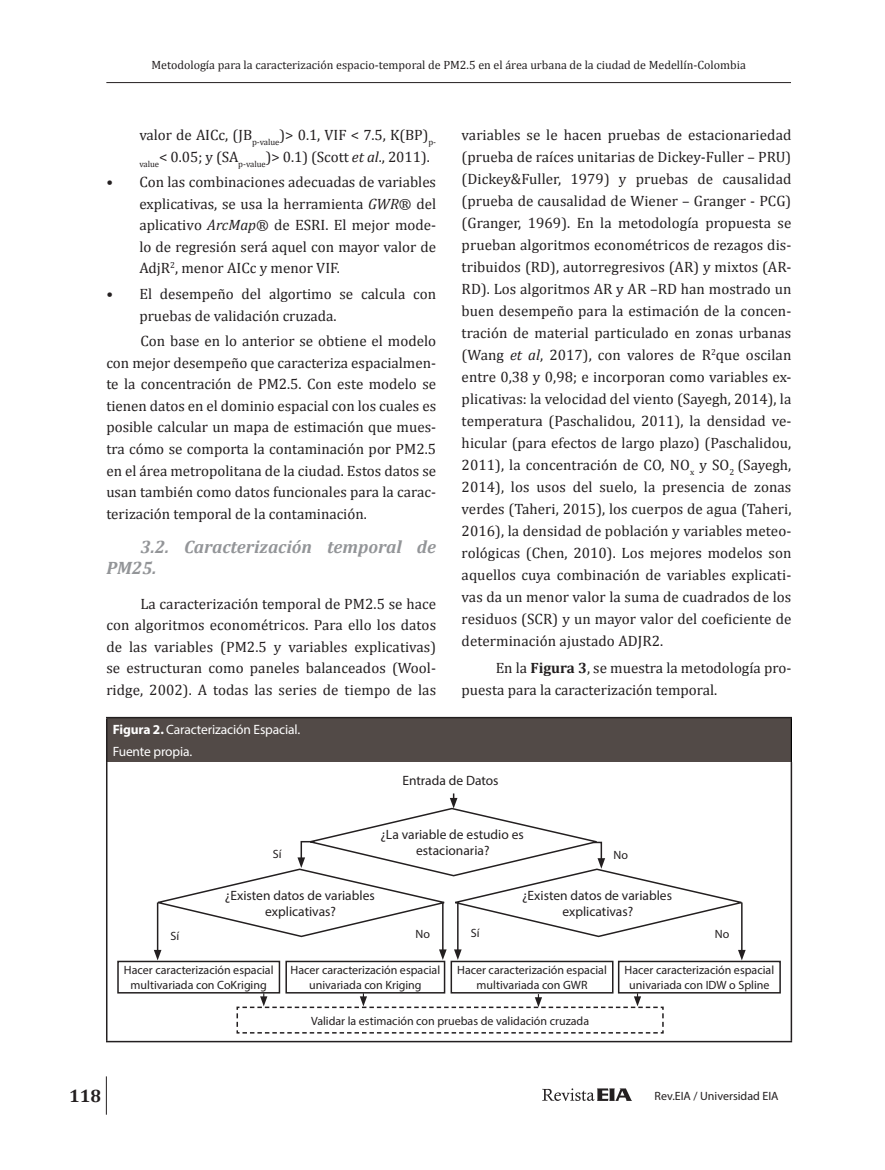
<style>
.page{position:relative;width:885px;height:1170px;background:#fff}
.page>*{position:absolute;margin:0;border:0;box-sizing:border-box;transform-origin:0 0}
.t1{font:italic 700 18px/21.5px "Cambria";color:#939598}
.t2{font:700 18px "Cambria";color:#231f20}
.t3{font:15px/22px "Cambria";color:#231f20;text-align:justify}
.t4{font:13.5px/16.2px "Myriad Pro";color:#231f20;text-align:center}
.t5{font:13.5px/22.2px "Myriad Pro";letter-spacing:-.01em;color:#fff}
.t6{font:12px/14.4px "Myriad Pro";color:#231f20;text-align:center}
.t7{font:12px "Cambria";color:#231f20}
.s1{font-style:italic}
.s2{font-weight:700}
</style>
<div class="page">
<hr style="left:106px;top:82px;width:684px;height:1px;background:#231f20">
<hr style="left:106px;top:1076px;width:1px;height:38px;background:#231f20">
<svg style="left:542px;top:1088px;width:90px;height:12px"></svg>
<div style="left:107px;top:717px;width:684px;height:45px;background:#524a47"></div>
<hr style="left:106px;top:762px;width:1px;height:278px;background:#231f20">
<hr style="left:790px;top:762px;width:2px;height:278px;background:#231f20">
<hr style="left:106px;top:1040px;width:686px;height:2px;background:#231f20">
<hr style="left:106px;top:718px;width:1px;height:44px;background:#231f20">
<hr style="left:106px;top:716px;width:685px;height:2px;background:#231f20">
<hr style="left:790px;top:718px;width:1px;height:44px;background:#000">
<hr style="left:442px;top:901px;width:1px;height:50px;background:#231f20">
<svg style="left:439px;top:949px;width:7px;height:10px"></svg>
<hr style="left:457px;top:901px;width:1px;height:50px;background:#231f20">
<svg style="left:454px;top:949px;width:7px;height:10px"></svg>
<hr style="left:741px;top:902px;width:1px;height:50px;background:#231f20">
<svg style="left:738px;top:949px;width:7px;height:11px"></svg>
<hr style="left:157px;top:902px;width:1px;height:50px;background:#231f20">
<svg style="left:154px;top:949px;width:7px;height:11px"></svg>
<div style="left:117px;top:960px;width:163px;height:33px;border:2px solid #231f20"></div>
<div style="left:285px;top:960px;width:160px;height:33px;border:2px solid #231f20"></div>
<div style="left:450px;top:960px;width:163px;height:33px;border:2px solid #231f20"></div>
<div style="left:618px;top:960px;width:162px;height:33px;border:2px solid #231f20"></div>
<svg style="left:236px;top:993px;width:428px;height:41px"></svg>
<svg style="left:156px;top:793px;width:587px;height:144px"></svg>
<p class="t7" style="left:151px;top:58px;width:596px">Metodología para la caracterización espacio-temporal de PM2.5 en el área urbana de la ciudad de Medellín-Colombia</p>
<p class="t3" style="left:139px;top:124px;width:298px;line-height:21.5px">valor de AICc, (JB<sub>p-value</sub>)&gt; 0.1, VIF &lt; 7.5, K(BP)<sub>p&shy;value</sub>&lt; 0.05; y (SA<sub>p-value</sub>)&gt; 0.1) (Scott <span class="s1">et al</span>., 2011).</p>
<p class="t3" style="left:139px;top:171px;width:298px;line-height:21.5px;text-indent:-33px">• Con las combinaciones adecuadas de variables explicativas, se usa la herramienta <span class="s1">GWR</span>® del aplicativo <span class="s1">ArcMap</span>® de ESRI. El mejor mode&shy;lo de regresión será aquel con mayor valor de AdjR<sup>2</sup>, menor AICc y menor VIF.</p>
<p class="t3" style="left:139px;top:283px;width:298px;line-height:21.5px;text-indent:-33px">• El desempeño del algortimo se calcula con pruebas de validación cruzada.</p>
<p class="t3" style="left:106px;top:330px;width:331px;line-height:21.5px;text-indent:34px">Con base en lo anterior se obtiene el modelo con mejor desempeño que caracteriza espacialmen&shy;te la concentración de PM2.5. Con este modelo se tienen datos en el dominio espacial con los cuales es posible calcular un mapa de estimación que mues&shy;tra cómo se comporta la contaminación por PM2.5 en el área metropolitana de la ciudad. Estos datos se usan también como datos funcionales para la carac&shy;terización temporal de la contaminación.</p>
<p class="t1" style="left:106px;top:535px;width:331px;text-indent:34px">3.2. Caracterización temporal de<br>PM25.</p>
<p class="t3" style="left:106px;top:592px;width:331px;line-height:21.5px;text-indent:34px">La caracterización temporal de PM2.5 se hace con algoritmos econométricos. Para ello los datos de las variables (PM2.5 y variables explicativas) se estructuran como paneles balanceados (Wool&shy;ridge, 2002). A todas las series de tiempo de las</p>
<p class="t5" style="left:113px;top:717px;width:189px"><span class="s2">Figura 2.</span> Caracterización Espacial.<br>Fuente propia.</p>
<p class="t3" style="left:461px;top:124px;width:331px">variables se le hacen pruebas de estacionariedad (prueba de raíces unitarias de Dickey-Fuller – PRU) (Dickey&amp;Fuller, 1979) y pruebas de causalidad (prueba de causalidad de Wiener – Granger - PCG) (Granger, 1969). En la metodología propuesta se prueban algoritmos econométricos de rezagos dis&shy;tribuidos (RD), autorregresivos (AR) y mixtos (AR-RD). Los algoritmos AR y AR –RD han mostrado un buen desempeño para la estimación de la concen&shy;tración de material particulado en zonas urbanas (Wang <span class="s1">et al</span>, 2017), con valores de R<sup>2</sup>que oscilan entre 0,38 y 0,98; e incorporan como variables ex&shy;plicativas: la velocidad del viento (Sayegh, 2014), la temperatura (Paschalidou, 2011), la densidad ve&shy;hicular (para efectos de largo plazo) (Paschalidou, 2011), la concentración de CO, NO<sub>x</sub> y SO<sub>2</sub> (Sayegh, 2014), los usos del suelo, la presencia de zonas verdes (Taheri, 2015), los cuerpos de agua (Taheri, 2016), la densidad de población y variables meteo&shy;rológicas (Chen, 2010). Los mejores modelos son aquellos cuya combinación de variables explicati&shy;vas da un menor valor la suma de cuadrados de los residuos (SCR) y un mayor valor del coeficiente de determinación ajustado ADJR2.</p>
<p class="t3" style="left:461px;top:656px;width:331px;text-indent:34px">En la <span class="s2">Figura 3</span>, se muestra la metodología pro&shy;puesta para la caracterización temporal.</p>
<p class="t6" style="left:273px;top:846px;width:10px">Sí</p>
<p class="t4" style="left:402px;top:772px;width:98px">Entrada de Datos</p>
<p class="t4" style="left:380px;top:826px;width:145px">¿La variable de estudio es estacionaria?</p>
<p class="t6" style="left:613px;top:847px;width:16px">No</p>
<p class="t4" style="left:225px;top:886px;width:151px">¿Existen datos de variables explicativas?</p>
<p class="t4" style="left:522px;top:886px;width:151px">¿Existen datos de variables explicativas?</p>
<p class="t6" style="left:170px;top:928px;width:10px">Sí</p>
<p class="t6" style="left:415px;top:926px;width:16px">No</p>
<p class="t6" style="left:471px;top:925px;width:10px">Sí</p>
<p class="t6" style="left:714px;top:926px;width:16px">No</p>
<p class="t6" style="left:124px;top:962px;width:151px">Hacer caracterización espacial multivariada con CoKriging</p>
<p class="t6" style="left:290px;top:962px;width:151px">Hacer caracterización espacial univariada con Kriging</p>
<p class="t6" style="left:457px;top:962px;width:151px">Hacer caracterización espacial multivariada con GWR</p>
<p class="t6" style="left:624px;top:962px;width:151px">Hacer caracterización espacial univariada con IDW o Spline</p>
<p class="t6" style="left:311px;top:1013px;width:279px">Validar la estimación con pruebas de validación cruzada</p>
<p class="t2" style="left:69px;top:1082px;width:33px">118</p>
<p class="t6" style="left:654px;top:1087px;width:125px">Rev.EIA / Universidad EIA</p>
</div>
